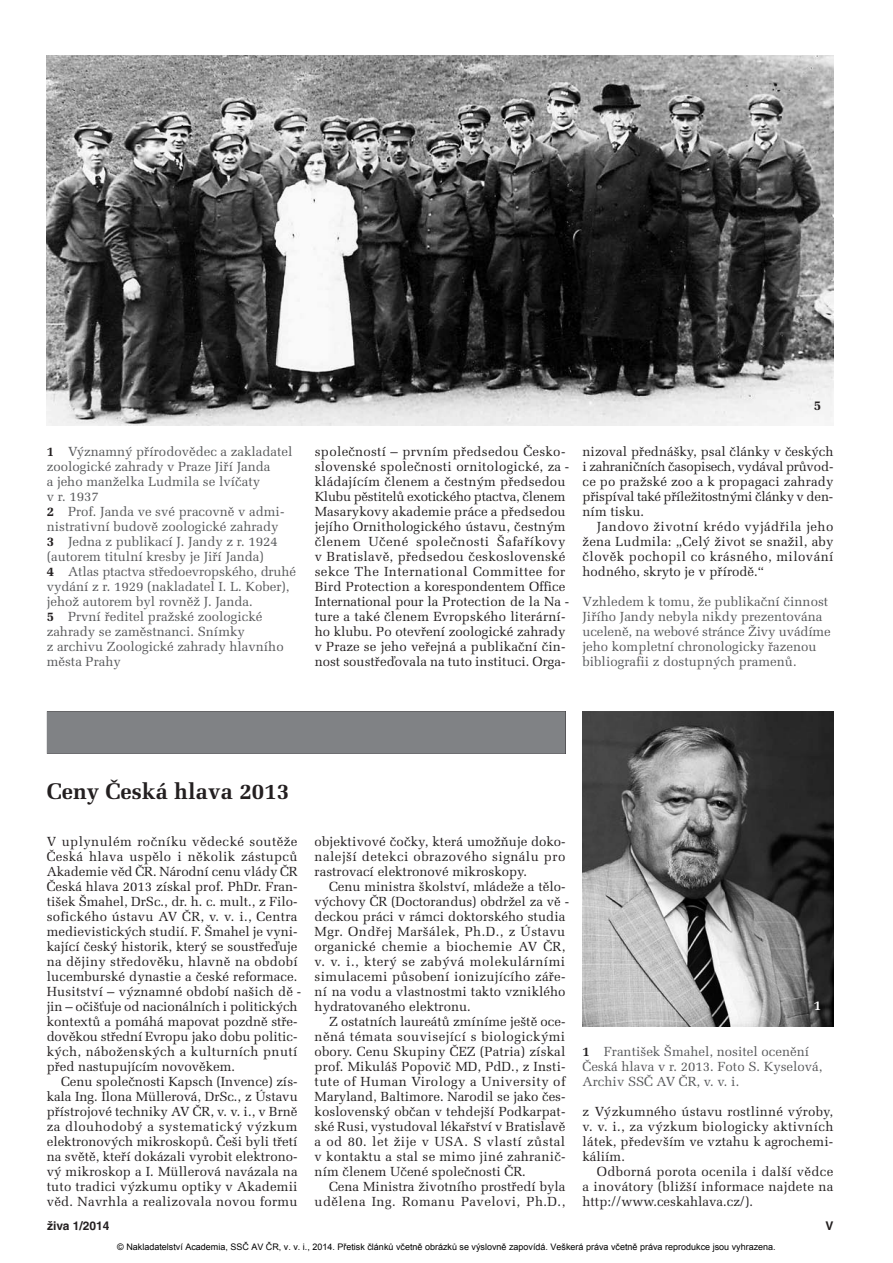
<style>
.page{position:relative;width:893px;height:1263px;background:#fff}
.page>*{position:absolute;margin:0;border:0;box-sizing:border-box;transform-origin:0 0}
.t1{font:700 22.5px "Melior CE";color:#231f20}
.t2{font:700 13.5px "Melior CE";color:#231f20}
.t3{font:700 13.5px "Melior CE";color:#fff}
.t4{font:13.2px/15px "Melior CE";letter-spacing:.01em;color:#231f20;text-align:justify}
.t5{font:13.2px/15px "Melior CE";color:#57585a}
.t6{font:700 12px "Helvetica CE";color:#231f20}
.t7{font:9px "Arial";color:#000}
.s1{font-weight:700;color:#231f20}
</style>
<div class="page">
<img style="left:47px;top:55px;width:786px;height:371px">
<div style="left:47px;top:711px;width:519px;height:43px;background:#808285"></div>
<img style="left:583px;top:711px;width:250px;height:315px">
<p class="t5" style="left:47px;top:446px;width:251px"><span class="s1">1</span> Významný přírodovědec a zakladatel zoologické zahrady v Praze Jiří Janda<br>a jeho manželka Ludmila se lvíčaty<br>v r. 1937<br><span class="s1">2</span> Prof. Janda ve své pracovně v admi&shy;nistrativní budově zoologické zahrady<br><span class="s1">3</span> Jedna z publikací J. Jandy z r. 1924 (autorem titulní kresby je Jiří Janda)<br><span class="s1">4</span> Atlas ptactva středoevropského, druhé vydání z r. 1929 (nakladatel I. L. Kober), jehož autorem byl rovněž J. Janda.<br><span class="s1">5</span> První ředitel pražské zoologické zahrady se zaměstnanci. Snímky<br>z archivu Zoologické zahrady hlavního města Prahy</p>
<p class="t2" style="left:814px;top:400px;width:9px">5</p>
<p class="t4" style="left:315px;top:446px;width:256px;text-align:left">společností – prvním předsedou Česko&shy;slovenské společnosti ornitologické, za - kládajícím členem a čestným předsedou Klubu pěstitelů exotického ptactva, členem Masary kovy akademie práce a předsedou jejího Ornithologického ústavu, čestným členem Učené společnosti Šafaříkovy v Bratislavě, předsedou československé sekce The International Committee for Bird Protection a korespondentem Office International pour la Protection de la Na - ture a také členem Evropského literární&shy;ho klubu. Po otevření zoologické zahrady v Praze se jeho veřejná a publikační čin&shy;nost soustřeďovala na tuto instituci. Orga-</p>
<p class="t4" style="left:583px;top:446px;width:252px">nizoval přednášky, psal články v českých i zahraničních časopisech, vydával průvod - ce po pražské zoo a k propagaci zahrady přispíval také příležitostnými články v den&shy;ním tisku.</p>
<p class="t4" style="left:583px;top:521px;width:253px;text-indent:14px">Jandovo životní krédo vyjádřila jeho žena Ludmila: „Celý život se snažil, aby člověk pochopil co krásného, milování hodného, skryto je v přírodě.“</p>
<p class="t5" style="left:583px;top:596px;width:250px">Vzhledem k tomu, že publikační činnost Jiřího Jandy nebyla nikdy prezentována uceleně, na webové stránce Živy uvádíme jeho kompletní chronologicky řazenou bibliografii z dostupných pramenů.</p>
<h1 class="t1" style="left:47px;top:783px;width:244px">Ceny Česká hlava 2013</h1>
<p class="t4" style="left:47px;top:836px;width:256px;text-align:left">V uplynulém ročníku vědecké soutěže Česká hlava uspělo i několik zástupců Akademie věd ČR. Národní cenu vlády ČR Česká hlava 2013 získal prof. PhDr. Fran&shy;tišek Šmahel, DrSc., dr. h. c. mult., z Filo&shy;sofického ústavu AV ČR, v. v. i., Centra medievistických studií. F. Šmahel je vyni&shy;kající český historik, který se soustřeďuje na dějiny středověku, hlavně na období lucemburské dynastie a české reformace.<br>Husitství – významné období našich dě - jin – očišťuje od nacionálních i politických kontextů a pomáhá mapovat pozdně stře&shy;dověkou střední Evropu jako dobu politic&shy;kých, náboženských a kulturních pnutí před nastupujícím novověkem.</p>
<p class="t4" style="left:47px;top:1076px;width:252px;text-indent:14px">Cenu společnosti Kapsch (Invence) zís&shy;kala Ing. Ilona Müllerová, DrSc., z Ústavu přístrojové techniky AV ČR, v. v. i., v Brně za dlouhodobý a systematický výzkum elektronových mikroskopů. Češi byli třetí na světě, kteří dokázali vyrobit elektrono&shy;vý mikroskop a I. Müllerová navázala na tuto tradici výzkumu optiky v Akademii věd. Navrhla a realizovala novou formu</p>
<p class="t4" style="left:315px;top:836px;width:252px">objektivové čočky, která umožňuje doko&shy;nalejší detekci obrazového signálu pro rastrovací elektronové mikroskopy.</p>
<p class="t4" style="left:315px;top:881px;width:256px;text-align:left;text-indent:14px">Cenu ministra školství, mládeže a tělo&shy;výchovy ČR (Doctorandus) obdržel za vě - deckou práci v rámci doktorského studia Mgr. Ondřej Maršálek, Ph.D., z Ústavu organické chemie a biochemie AV ČR, v. v. i., který se zabývá molekulárními simulacemi působení ionizujícího záře&shy;ní na vodu a vlastnostmi takto vzniklého hydratovaného elektronu.</p>
<p class="t4" style="left:315px;top:1015px;width:252px;text-indent:14px">Z ostatních laureátů zmíníme ještě oce&shy;něná témata související s biologickými obory. Cenu Skupiny ČEZ (Patria) získal prof. Mikuláš Popovič MD, PdD., z Insti&shy;tute of Human Virology a University of Maryland, Baltimore. Narodil se jako čes&shy;koslovenský občan v tehdejší Podkarpat&shy;ské Rusi, vystudoval lékařství v Bratislavě a od 80. let žije v USA. S vlastí zůstal v kontaktu a stal se mimo jiné zahranič&shy;ním členem Učené společnosti ČR.</p>
<p class="t4" style="left:315px;top:1180px;width:252px;text-align:right">Cena Ministra životního prostředí byla udělena Ing. Romanu Pavelovi, Ph.D.,</p>
<p class="t3" style="left:814px;top:1001px;width:9px">1</p>
<p class="t5" style="left:583px;top:1046px;width:241px"><span class="s1">1</span> František Šmahel, nositel ocenění<br>Česká hlava v r. 2013. Foto S. Kyselová,<br>Archiv SSČ AV ČR, v. v. i.</p>
<p class="t4" style="left:582px;top:1105px;width:252px">z Výzkumného ústavu rostlinné výroby, v. v. i., za výzkum biologicky aktivních lá tek, především ve vztahu k agrochemi&shy;káliím.</p>
<p class="t4" style="left:582px;top:1165px;width:252px;text-indent:14px">Odborná porota ocenila i další vědce a inovátory (bližší informace najdete na http://www.ceskahlava.cz/).</p>
<p class="t6" style="left:47px;top:1221px;width:64px">živa 1/2014</p>
<p class="t6" style="left:825px;top:1221px;width:10px">V</p>
<p class="t7" style="left:117px;top:1241px;width:660px">© Nakladatelství Academia, SSČ AV ČR, v. v. i., 2014. Přetisk článků včetně obrázků se výslovně zapovídá. Veškerá práva včetně práva reprodukce jsou vyhrazena.</p>
</div>
